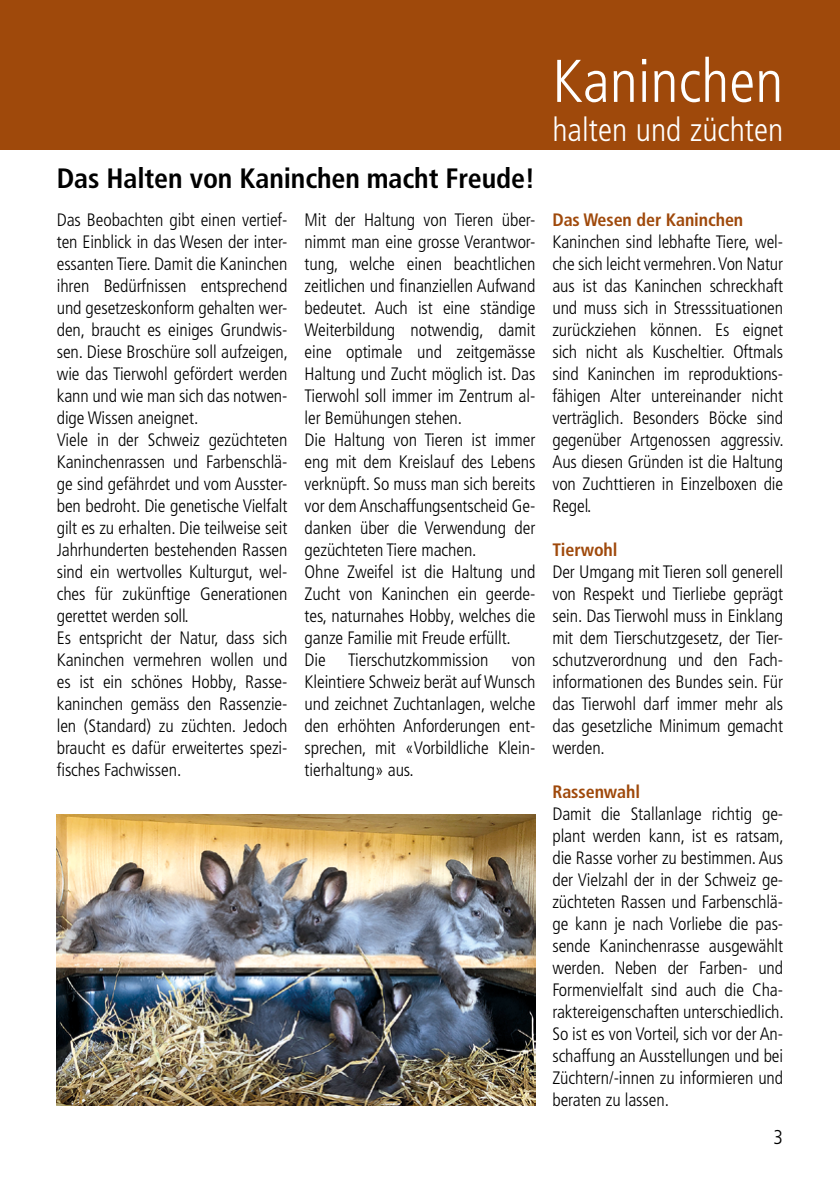
<style>
.page{position:relative;width:840px;height:1191px;background:#fff}
.page>*{position:absolute;margin:0;border:0;box-sizing:border-box;transform-origin:0 0}
.t1{font:300 condensed 60.2px "Frutiger LT Pro";letter-spacing:.005em;color:#fff}
.t2{font:300 condensed 32.8px "Frutiger LT Pro";color:#fff}
.t3{font:700 condensed 28px "Frutiger LT Pro";letter-spacing:-.005em;color:#000}
.t4{font:300 condensed 20px "Frutiger LT Pro";color:#000}
.t5{font:300 condensed 18px/22px "Frutiger LT Pro";letter-spacing:-.005em;color:#000;text-align:justify}
.t6{font:700 condensed 18px "Frutiger LT Pro";letter-spacing:-.005em;color:#9f490b}
</style>
<div class="page">
<div style="left:0;top:0;width:839px;height:149px;background:#9f490b"></div>
<img style="left:57px;top:814px;width:478px;height:292px">
<h3 class="t3" style="left:57px;top:162px;width:480px">Das Halten von Kaninchen macht Freude!</h3>
<p class="t5" style="left:57px;top:209px;width:233px;text-align:left">Das Beobachten gibt einen vertief&shy;ten Einblick in das Wesen der inter&shy;essanten Tiere. Damit die Kaninchen ihren Bedürfnissen entsprechend und gesetzeskonform gehalten wer&shy;den, braucht es einiges Grundwis&shy;sen. Diese Broschüre soll aufzeigen, wie das Tierwohl gefördert werden kann und wie man sich das notwen&shy;dige Wissen aneignet.<br>Viele in der Schweiz gezüchteten Kaninchenrassen und Farbenschlä&shy;ge sind gefährdet und vom Ausster&shy;ben bedroht. Die genetische Vielfalt gilt es zu erhalten. Die teilweise seit Jahrhunderten bestehenden Rassen sind ein wertvolles Kulturgut, wel&shy;ches für zukünftige Generationen gerettet werden soll.<br>Es entspricht der Natur, dass sich Kaninchen vermehren wollen und es ist ein schönes Hobby, Rasse&shy;kaninchen gemäss den Rassenzie&shy;len (Standard) zu züchten. Jedoch braucht es dafür erweitertes spezi&shy;fisches Fachwissen.</p>
<p class="t5" style="left:304px;top:209px;width:232px;text-align:left">Mit der Haltung von Tieren über&shy;nimmt man eine grosse Verantwor&shy;tung, welche einen beachtlichen zeitlichen und finanziellen Aufwand bedeutet. Auch ist eine ständige<br>Weiterbildung notwendig, damit eine optimale und zeitgemässe<br>Haltung und Zucht möglich ist. Das<br>Tierwohl soll immer im Zentrum al&shy;ler Bemühungen stehen.<br>Die Haltung von Tieren ist immer eng mit dem Kreislauf des Lebens verknüpft. So muss man sich bereits vor dem Anschaffungsentscheid Ge&shy;danken über die Verwendung der gezüchteten Tiere machen.<br>Ohne Zweifel ist die Haltung und<br>Zucht von Kaninchen ein geerde&shy;tes, naturnahes Hobby, welches die ganze Familie mit Freude erfüllt.<br>Die Tierschutzkommission</p>
<p class="t5" style="left:304px;top:649px;width:232px;text-indent:207px">von Kleintiere Schweiz berät auf Wunsch und zeichnet Zuchtanlagen, welche den erhöhten Anforderungen ent&shy;sprechen, mit «Vorbildliche Klein&shy;tierhaltung» aus.</p>
<h1 class="t1" style="left:552px;top:47px;width:232px">Kaninchen</h1>
<h2 class="t2" style="left:552px;top:111px;width:232px">halten und züchten</h2>
<p class="t6" style="left:552px;top:209px;width:192px">Das Wesen der Kaninchen</p>
<p class="t5" style="left:552px;top:231px;width:233px">Kaninchen sind lebhafte Tiere, wel&shy;che sich leicht vermehren. Von Natur aus ist das Kaninchen schreckhaft und muss sich in Stresssituationen zurückziehen können. Es eignet sich nicht als Kuscheltier. Oftmals sind Kaninchen im reproduktions&shy;fähigen Alter untereinander nicht verträglich. Besonders Böcke sind gegenüber Artgenossen aggressiv.<br>Aus diesen Gründen ist die Haltung von Zuchttieren in Einzelboxen die Regel.</p>
<p class="t6" style="left:552px;top:539px;width:67px">Tierwohl</p>
<p class="t5" style="left:552px;top:561px;width:232px">Der Umgang mit Tieren soll generell von Respekt und Tierliebe geprägt sein. Das Tierwohl muss in Einklang mit dem Tierschutzgesetz, der Tier&shy;schutzverordnung und den Fach&shy;informationen des Bundes sein. Für das Tierwohl darf immer mehr als das gesetzliche Minimum gemacht werden.</p>
<p class="t6" style="left:552px;top:781px;width:89px">Rassenwahl</p>
<p class="t5" style="left:552px;top:803px;width:233px">Damit die Stallanlage richtig ge&shy;plant werden kann, ist es ratsam, die Rasse vorher zu bestimmen. Aus der Vielzahl der in der Schweiz ge&shy;züchteten Rassen und Farbenschlä&shy;ge kann je nach Vorliebe die pas&shy;sende Kaninchenrasse ausgewählt werden. Neben der Farben- und Formenvielfalt sind auch die Cha&shy;raktereigenschaften unterschiedlich.<br>So ist es von Vorteil, sich vor der An&shy;schaffung an Ausstellungen und bei Züchtern/-innen zu informieren und beraten zu lassen.</p>
<p class="t4" style="left:773px;top:1125px;width:11px">3</p>
</div>
